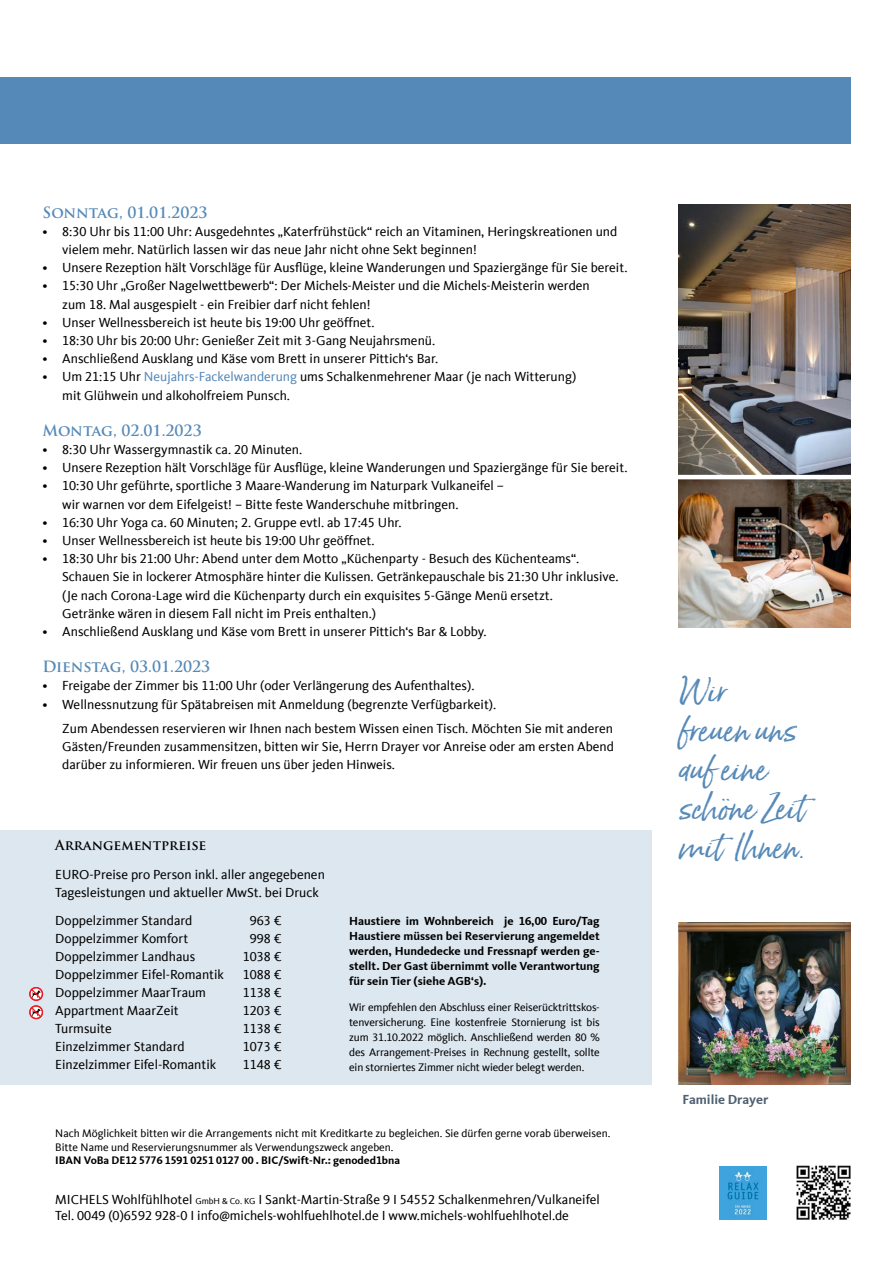
<style>
.page{position:relative;width:893px;height:1263px;background:#fff}
.page>*{position:absolute;margin:0;border:0;box-sizing:border-box;transform-origin:0 0}
.t1{font:31.5px/39px "Born Ready Slanted";color:#5589b7}
.t2{font:700 15.15px "Trajan Pro";color:#5589b7}
.t3{font:13.5px/18.1px "CDU Kievit Tab";color:#000}
.t4{font:700 13.5px "Trajan Pro";color:#000}
.t5{font:700 13.5px "CDU Kievit Tab";color:#4d6172}
.t6{font:700 12px/15px "CDU Kievit Tab";color:#000;text-align:justify}
.t7{font:11.25px/15px "CDU Kievit Tab";color:#000}
.t8{font:700 11.25px "CDU Kievit Tab";color:#000}
.s1{color:#5589b7}
.s2{font-size:9px}
</style>
<div class="page">
<img style="left:678px;top:479px;width:172px;height:149px">
<img style="left:796px;top:1165px;width:55px;height:55px">
<img style="left:678px;top:204px;width:173px;height:271px">
<img style="left:678px;top:922px;width:172px;height:162px">
<img style="left:719px;top:1166px;width:48px;height:53px">
<div style="left:0;top:831px;width:651px;height:254px;background:#dde7f0"></div>
<svg style="left:29px;top:987px;width:14px;height:32px"></svg>
<div style="left:0;top:77px;width:850px;height:67px;background:#5589b7"></div>
<p class="t2" style="left:43px;top:203px;width:167px">Sonntag, 01.01.2023</p>
<p class="t3" style="left:62px;top:222px;width:557px;text-indent:-20px">• 8:30 Uhr bis 11:00 Uhr: Ausgedehntes „Katerfrühstück“ reich an Vitaminen, Heringskreationen und vielem mehr. Natürlich lassen wir das neue Jahr nicht ohne Sekt beginnen!</p>
<p class="t3" style="left:43px;top:259px;width:586px">• Unsere Rezeption hält Vorschläge für Ausflüge, kleine Wanderungen und Spaziergänge für Sie bereit.</p>
<p class="t3" style="left:62px;top:277px;width:529px;text-indent:-20px">• 15:30 Uhr „Großer Nagelwettbewerb“: Der Michels-Meister und die Michels-Meisterin werden zum 18. Mal ausgespielt - ein Freibier darf nicht fehlen!</p>
<p class="t3" style="left:43px;top:313px;width:334px">• Unser Wellnessbereich ist heute bis 19:00 Uhr geöffnet.</p>
<p class="t3" style="left:43px;top:332px;width:394px">• 18:30 Uhr bis 20:00 Uhr: Genießer Zeit mit 3-Gang Neujahrsmenü.</p>
<p class="t3" style="left:43px;top:350px;width:397px">• Anschließend Ausklang und Käse vom Brett in unserer Pittich‘s Bar.</p>
<p class="t3" style="left:62px;top:368px;width:516px;text-indent:-20px">• Um 21:15 Uhr <span class="s1">Neujahrs-Fackelwanderung</span> ums Schalkenmehrener Maar (je nach Witterung) mit Glühwein und alkoholfreiem Punsch.</p>
<p class="t2" style="left:43px;top:421px;width:161px">Montag, 02.01.2023</p>
<p class="t3" style="left:43px;top:441px;width:261px">• 8:30 Uhr Wassergymnastik ca. 20 Minuten.</p>
<p class="t3" style="left:43px;top:459px;width:586px">• Unsere Rezeption hält Vorschläge für Ausflüge, kleine Wanderungen und Spaziergänge für Sie bereit.</p>
<p class="t3" style="left:62px;top:477px;width:443px;text-indent:-20px">• 10:30 Uhr geführte, sportliche 3 Maare-Wanderung im Naturpark Vulkaneifel – wir warnen vor dem Eifelgeist! – Bitte feste Wanderschuhe mitbringen.</p>
<p class="t3" style="left:43px;top:513px;width:361px">• 16:30 Uhr Yoga ca. 60 Minuten; 2. Gruppe evtl. ab 17:45 Uhr.</p>
<p class="t3" style="left:43px;top:532px;width:334px">• Unser Wellnessbereich ist heute bis 19:00 Uhr geöffnet.</p>
<p class="t3" style="left:62px;top:550px;width:558px;text-indent:-20px">• 18:30 Uhr bis 21:00 Uhr: Abend unter dem Motto „Küchenparty - Besuch des Küchenteams“.<br>Schauen Sie in lockerer Atmosphäre hinter die Kulissen. Getränkepauschale bis 21:30 Uhr inklusive. (Je nach Corona-Lage wird die Küchenparty durch ein exquisites 5-Gänge Menü ersetzt.<br>Getränke wären in diesem Fall nicht im Preis enthalten.)</p>
<p class="t3" style="left:43px;top:622px;width:446px">• Anschließend Ausklang und Käse vom Brett in unserer Pittich‘s Bar &amp; Lobby.</p>
<p class="t2" style="left:43px;top:657px;width:169px">Dienstag, 03.01.2023</p>
<p class="t3" style="left:43px;top:677px;width:433px">• Freigabe der Zimmer bis 11:00 Uhr (oder Verlängerung des Aufenthaltes).</p>
<p class="t3" style="left:62px;top:692px;width:552px;line-height:24.2px;text-indent:-20px">• Wellnessnutzung für Spätabreisen mit Anmeldung (begrenzte Verfügbarkeit).<br>Zum Abendessen reservieren wir Ihnen nach bestem Wissen einen Tisch. Möchten Sie mit anderen</p>
<p class="t3" style="left:62px;top:737px;width:553px">Gästen/Freunden zusammensitzen, bitten wir Sie, Herrn Drayer vor Anreise oder am ersten Abend darüber zu informieren. Wir freuen uns über jeden Hinweis.</p>
<p class="t4" style="left:55px;top:837px;width:153px">Arrangementpreise</p>
<p class="t3" style="left:55px;top:865px;width:271px">EURO-Preise pro Person inkl. aller angegebenen<br>Tagesleistungen und aktueller MwSt. bei Druck</p>
<p class="t3" style="left:55px;top:912px;width:139px">Doppelzimmer Standard</p>
<p class="t3" style="left:250px;top:912px;width:33px">963 €</p>
<p class="t3" style="left:55px;top:930px;width:134px">Doppelzimmer Komfort</p>
<p class="t3" style="left:250px;top:930px;width:33px">998 €</p>
<p class="t3" style="left:55px;top:948px;width:141px">Doppelzimmer Landhaus</p>
<p class="t3" style="left:243px;top:948px;width:40px">1038 €</p>
<p class="t3" style="left:55px;top:966px;width:170px">Doppelzimmer Eifel-Romantik</p>
<p class="t3" style="left:243px;top:966px;width:40px">1088 €</p>
<p class="t3" style="left:55px;top:984px;width:152px">Doppelzimmer MaarTraum</p>
<p class="t3" style="left:243px;top:984px;width:40px">1138 €</p>
<p class="t3" style="left:55px;top:1002px;width:125px">Appartment MaarZeit</p>
<p class="t3" style="left:243px;top:1002px;width:40px">1203 €</p>
<p class="t3" style="left:55px;top:1020px;width:58px">Turmsuite</p>
<p class="t3" style="left:243px;top:1020px;width:40px">1138 €</p>
<p class="t3" style="left:55px;top:1038px;width:131px">Einzelzimmer Standard</p>
<p class="t3" style="left:243px;top:1038px;width:40px">1073 €</p>
<p class="t3" style="left:55px;top:1056px;width:162px">Einzelzimmer Eifel-Romantik</p>
<p class="t3" style="left:243px;top:1056px;width:40px">1148 €</p>
<p class="t6" style="left:349px;top:913px;width:252px">Haustiere im Wohnbereich je 16,00 Euro/Tag Haustiere müssen bei Reservierung angemeldet werden, Hundedecke und Fressnapf werden ge&shy;stellt. Der Gast übernimmt volle Verantwortung für sein Tier (siehe AGB‘s).</p>
<p class="t7" style="left:349px;top:999px;width:252px;text-align:justify">Wir empfehlen den Abschluss einer Reiserücktrittskos&shy;tenversicherung. Eine kostenfreie Stornierung ist bis zum 31.10.2022 möglich. Anschließend werden 80 % des Arrangement-Preises in Rechnung gestellt, sollte ein storniertes Zimmer nicht wieder belegt werden.</p>
<p class="t7" style="left:55px;top:1127px;width:556px;line-height:13.5px">Nach Möglichkeit bitten wir die Arrangements nicht mit Kreditkarte zu begleichen. Sie dürfen gerne vorab überweisen.<br>Bitte Name und Reservierungsnummer als Verwendungszweck angeben.</p>
<p class="t8" style="left:55px;top:1154px;width:346px">IBAN VoBa DE12 5776 1591 0251 0127 00 . BIC/Swift-Nr.: genoded1bna</p>
<p class="t3" style="left:55px;top:1191px;width:546px;line-height:16.2px">MICHELS Wohlfühlhotel <span class="s2">GmbH &amp; Co. KG</span> I Sankt-Martin-Straße 9 I 54552 Schalkenmehren/Vulkaneifel<br>Tel. 0049 (0)6592 928-0 I info@michels-wohlfuehlhotel.de I www.michels-wohlfuehlhotel.de</p>
<h1 class="t1" style="left:679px;top:670px;width:128px">Wir<br>freuen uns auf eine schöne Zeit mit Ihnen.</h1>
<p class="t5" style="left:682px;top:1091px;width:87px">Familie Drayer</p>
</div>
